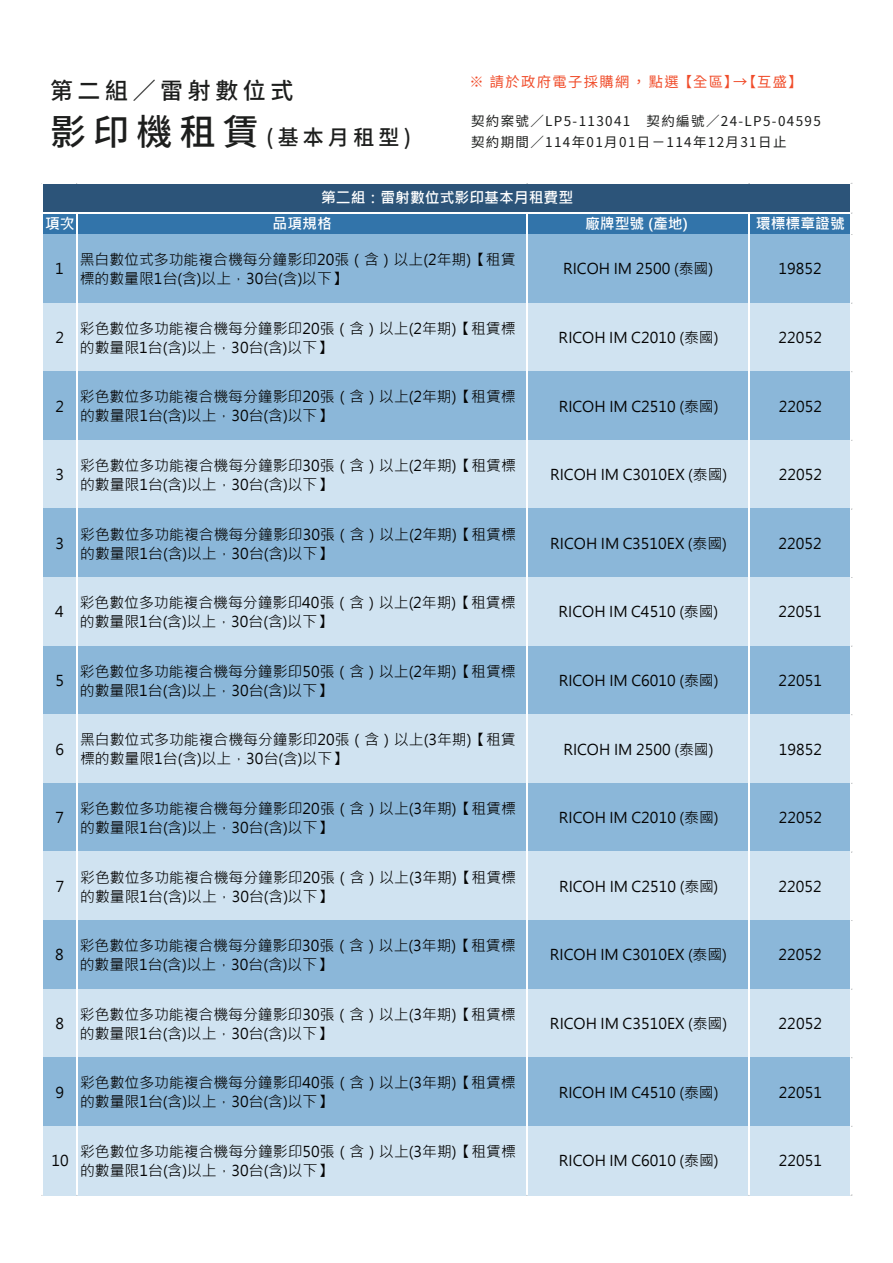
<style>
.page{position:relative;width:893px;height:1263px;background:#fff}
.page>*{position:absolute;margin:0;border:0;box-sizing:border-box;transform-origin:0 0}
.t1{font:500 22.95px "Noto Sans CJ Ktc";letter-spacing:.2em;color:#1d1e1d}
.t2{font:500 21px "Noto Sans CJ Ktc";letter-spacing:.2em;color:#1d1e1d}
.t3{font:14.85px/18.9px "Microsoft Jheng Hei";color:#030303}
.t4{font:700 14.85px "Microsoft Jheng Hei";color:#fff}
.t5{font:14.25px "Noto Sans CJ Ktc";letter-spacing:.1em;color:#f04c2a}
.t6{font:13.5px/20.7px "Noto Sans CJ Ktc";letter-spacing:.1em;color:#1d1e1d}
.s1{font-size:36px}
</style>
<div class="page">
<div style="left:42px;top:184px;width:809px;height:30px;background:#2c5479"></div>
<div style="left:42px;top:213px;width:809px;height:22px;background:#3274aa"></div>
<div style="left:42px;top:234px;width:809px;height:70px;background:#8bb7d9"></div>
<div style="left:42px;top:303px;width:809px;height:69px;background:#d0e3f1"></div>
<div style="left:42px;top:372px;width:809px;height:69px;background:#8bb7d9"></div>
<div style="left:42px;top:440px;width:809px;height:69px;background:#d0e3f1"></div>
<div style="left:42px;top:509px;width:809px;height:69px;background:#8bb7d9"></div>
<div style="left:42px;top:577px;width:809px;height:70px;background:#d0e3f1"></div>
<div style="left:42px;top:646px;width:809px;height:69px;background:#8bb7d9"></div>
<div style="left:42px;top:715px;width:809px;height:69px;background:#d0e3f1"></div>
<div style="left:42px;top:783px;width:809px;height:69px;background:#8bb7d9"></div>
<div style="left:42px;top:852px;width:809px;height:69px;background:#d0e3f1"></div>
<div style="left:42px;top:920px;width:809px;height:70px;background:#8bb7d9"></div>
<div style="left:42px;top:989px;width:809px;height:69px;background:#d0e3f1"></div>
<div style="left:42px;top:1058px;width:809px;height:69px;background:#8bb7d9"></div>
<div style="left:42px;top:1126px;width:809px;height:69px;background:#d0e3f1"></div>
<hr style="left:42px;top:212px;width:809px;height:2px;background:#fff">
<hr style="left:42px;top:183px;width:1px;height:1012px;background:#fff">
<hr style="left:76px;top:214px;width:1px;height:981px;background:#fff">
<hr style="left:526px;top:214px;width:1px;height:981px;background:#fff">
<hr style="left:748px;top:214px;width:1px;height:981px;background:#fff">
<hr style="left:850px;top:184px;width:1px;height:1011px;background:#fff">
<h1 class="t1" style="left:50px;top:77px;width:245px">第二組／雷射數位式</h1>
<h2 class="t2" style="left:50px;top:125px;width:363px"><span class="s1">影印機租賃</span> (基本月租型)</h2>
<p class="t5" style="left:469px;top:74px;width:335px">※ 請於政府電子採購網 ， 點選 【全區】→【互盛】</p>
<p class="t6" style="left:471px;top:111px;width:351px">契約案號／LP5-113041　契約編號／24-LP5-04595契約期間／114年01月01日－114年12月31日止</p>
<p class="t4" style="left:321px;top:188px;width:254px">第二組：雷射數位式影印基本月租費型</p>
<p class="t4" style="left:45px;top:215px;width:31px">項次</p>
<p class="t4" style="left:273px;top:215px;width:61px">品項規格</p>
<p class="t4" style="left:585px;top:215px;width:104px">廠牌型號 (產地)</p>
<p class="t4" style="left:756px;top:215px;width:90px">環標標章證號</p>
<p class="t3" style="left:55px;top:260px;width:10px">1</p>
<p class="t3" style="left:80px;top:250px;width:437px">黑白數位式多功能複合機每分鐘影印20張（含）以上(2年期)【租賃標的數量限1台(含)以上，30台(含)以下】</p>
<p class="t3" style="left:563px;top:260px;width:152px">RICOH IM 2500 (泰國)</p>
<p class="t3" style="left:778px;top:260px;width:45px">19852</p>
<p class="t3" style="left:55px;top:328px;width:10px">2</p>
<p class="t3" style="left:80px;top:319px;width:437px">彩色數位多功能複合機每分鐘影印20張（含）以上(2年期)【租賃標的數量限1台(含)以上，30台(含)以下】</p>
<p class="t3" style="left:559px;top:328px;width:161px">RICOH IM C2010 (泰國)</p>
<p class="t3" style="left:779px;top:328px;width:45px">22052</p>
<p class="t3" style="left:55px;top:397px;width:10px">2</p>
<p class="t3" style="left:80px;top:388px;width:437px">彩色數位多功能複合機每分鐘影印20張（含）以上(2年期)【租賃標的數量限1台(含)以上，30台(含)以下】</p>
<p class="t3" style="left:559px;top:397px;width:161px">RICOH IM C2510 (泰國)</p>
<p class="t3" style="left:779px;top:397px;width:45px">22052</p>
<p class="t3" style="left:56px;top:465px;width:10px">3</p>
<p class="t3" style="left:80px;top:456px;width:437px">彩色數位多功能複合機每分鐘影印30張（含）以上(2年期)【租賃標的數量限1台(含)以上，30台(含)以下】</p>
<p class="t3" style="left:550px;top:465px;width:179px">RICOH IM C3010EX (泰國)</p>
<p class="t3" style="left:779px;top:465px;width:45px">22052</p>
<p class="t3" style="left:56px;top:534px;width:10px">3</p>
<p class="t3" style="left:80px;top:525px;width:437px">彩色數位多功能複合機每分鐘影印30張（含）以上(2年期)【租賃標的數量限1台(含)以上，30台(含)以下】</p>
<p class="t3" style="left:550px;top:534px;width:178px">RICOH IM C3510EX (泰國)</p>
<p class="t3" style="left:778px;top:534px;width:45px">22052</p>
<p class="t3" style="left:55px;top:602px;width:10px">4</p>
<p class="t3" style="left:80px;top:593px;width:437px">彩色數位多功能複合機每分鐘影印40張（含）以上(2年期)【租賃標的數量限1台(含)以上，30台(含)以下】</p>
<p class="t3" style="left:559px;top:602px;width:161px">RICOH IM C4510 (泰國)</p>
<p class="t3" style="left:778px;top:602px;width:45px">22051</p>
<p class="t3" style="left:55px;top:671px;width:10px">5</p>
<p class="t3" style="left:80px;top:662px;width:437px">彩色數位多功能複合機每分鐘影印50張（含）以上(2年期)【租賃標的數量限1台(含)以上，30台(含)以下】</p>
<p class="t3" style="left:559px;top:671px;width:161px">RICOH IM C6010 (泰國)</p>
<p class="t3" style="left:779px;top:671px;width:45px">22051</p>
<p class="t3" style="left:55px;top:740px;width:10px">6</p>
<p class="t3" style="left:80px;top:730px;width:437px">黑白數位式多功能複合機每分鐘影印20張（含）以上(3年期)【租賃標的數量限1台(含)以上，30台(含)以下】</p>
<p class="t3" style="left:563px;top:740px;width:152px">RICOH IM 2500 (泰國)</p>
<p class="t3" style="left:779px;top:740px;width:45px">19852</p>
<p class="t3" style="left:56px;top:808px;width:10px">7</p>
<p class="t3" style="left:80px;top:799px;width:437px">彩色數位多功能複合機每分鐘影印20張（含）以上(3年期)【租賃標的數量限1台(含)以上，30台(含)以下】</p>
<p class="t3" style="left:559px;top:808px;width:161px">RICOH IM C2010 (泰國)</p>
<p class="t3" style="left:779px;top:808px;width:45px">22052</p>
<p class="t3" style="left:56px;top:877px;width:10px">7</p>
<p class="t3" style="left:80px;top:868px;width:437px">彩色數位多功能複合機每分鐘影印20張（含）以上(3年期)【租賃標的數量限1台(含)以上，30台(含)以下】</p>
<p class="t3" style="left:559px;top:877px;width:161px">RICOH IM C2510 (泰國)</p>
<p class="t3" style="left:778px;top:877px;width:45px">22052</p>
<p class="t3" style="left:55px;top:945px;width:10px">8</p>
<p class="t3" style="left:80px;top:936px;width:437px">彩色數位多功能複合機每分鐘影印30張（含）以上(3年期)【租賃標的數量限1台(含)以上，30台(含)以下】</p>
<p class="t3" style="left:550px;top:945px;width:179px">RICOH IM C3010EX (泰國)</p>
<p class="t3" style="left:778px;top:945px;width:45px">22052</p>
<p class="t3" style="left:55px;top:1014px;width:10px">8</p>
<p class="t3" style="left:80px;top:1005px;width:437px">彩色數位多功能複合機每分鐘影印30張（含）以上(3年期)【租賃標的數量限1台(含)以上，30台(含)以下】</p>
<p class="t3" style="left:550px;top:1014px;width:179px">RICOH IM C3510EX (泰國)</p>
<p class="t3" style="left:779px;top:1014px;width:45px">22052</p>
<p class="t3" style="left:55px;top:1083px;width:10px">9</p>
<p class="t3" style="left:80px;top:1073px;width:437px">彩色數位多功能複合機每分鐘影印40張（含）以上(3年期)【租賃標的數量限1台(含)以上，30台(含)以下】</p>
<p class="t3" style="left:559px;top:1083px;width:161px">RICOH IM C4510 (泰國)</p>
<p class="t3" style="left:779px;top:1083px;width:45px">22051</p>
<p class="t3" style="left:51px;top:1151px;width:19px">10</p>
<p class="t3" style="left:80px;top:1142px;width:437px">彩色數位多功能複合機每分鐘影印50張（含）以上(3年期)【租賃標的數量限1台(含)以上，30台(含)以下】</p>
<p class="t3" style="left:559px;top:1151px;width:161px">RICOH IM C6010 (泰國)</p>
<p class="t3" style="left:779px;top:1151px;width:45px">22051</p>
</div>
